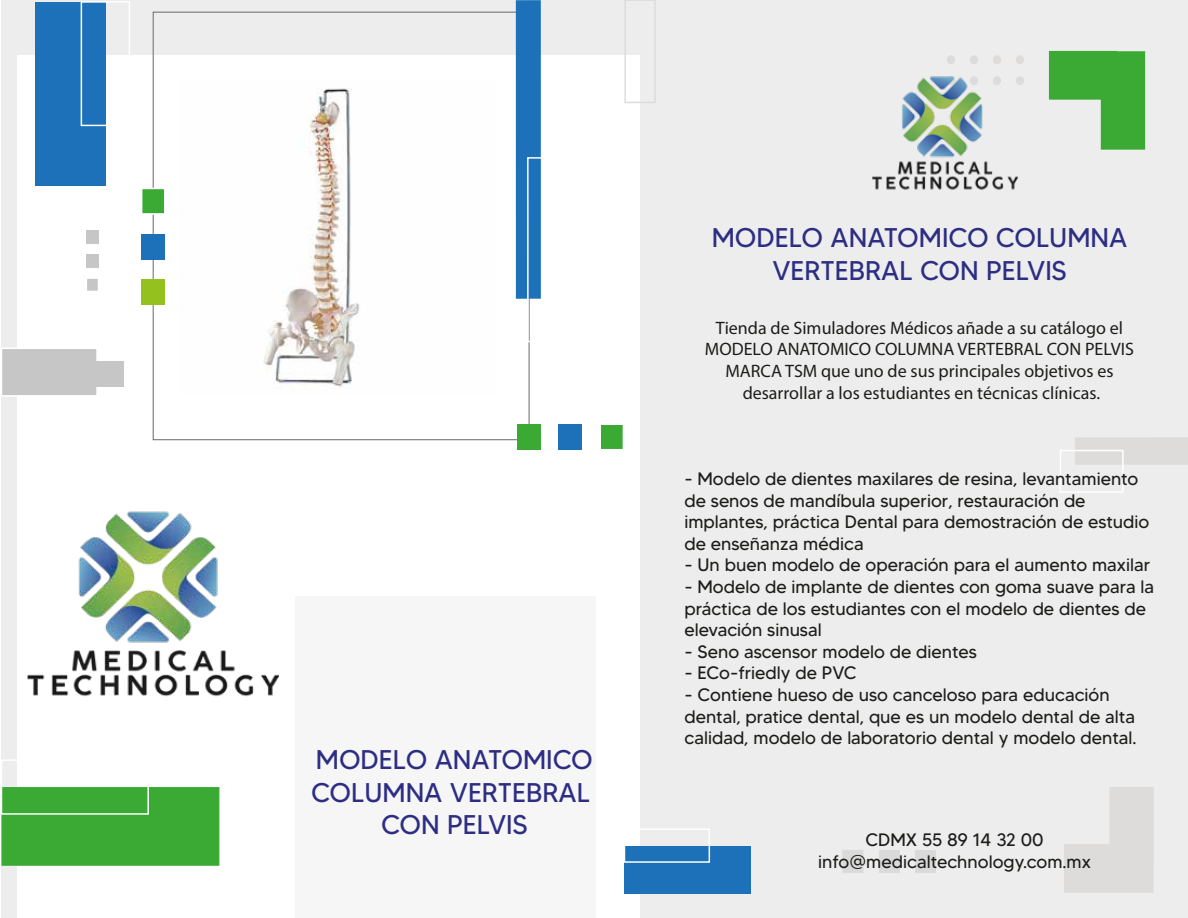
<style>
.page{position:relative;width:1188px;height:918px;background:#fff}
.page>*{position:absolute;margin:0;border:0;box-sizing:border-box;transform-origin:0 0}
.t1{font:27px/32.4px "MADETOMMY";color:#2d2e83;text-align:center}
.t2{font:18px/21.6px "MADETOMMY";color:#1d1d1b}
.t3{font:18px/21.6px "Myriad Pro";color:#1d1d1b;text-align:center}
</style>
<div class="page">
<div style="left:1px;top:0;width:1187px;height:918px;background:#ededed"></div>
<svg style="left:1049px;top:51px;width:96px;height:99px"></svg>
<svg style="left:1064px;top:787px;width:90px;height:106px"></svg>
<div style="left:947px;top:55px;width:8px;height:9px;background:#dedcdb;border-radius:50%"></div>
<div style="left:970px;top:55px;width:8px;height:9px;background:#dedcdb;border-radius:50%"></div>
<div style="left:993px;top:55px;width:8px;height:9px;background:#dedcdb;border-radius:50%"></div>
<div style="left:1016px;top:76px;width:8px;height:9px;background:#dedcdb;border-radius:50%"></div>
<div style="left:1016px;top:55px;width:8px;height:9px;background:#dedcdb;border-radius:50%"></div>
<div style="left:18px;top:55px;width:622px;height:863px;background:#fff"></div>
<div style="left:1px;top:348px;width:97px;height:49px;background:#c6c6c6;border:2px solid #fff"></div>
<div style="left:29px;top:361px;width:95px;height:26px;background:#c6c6c6"></div>
<div style="left:624px;top:0;width:32px;height:103px;border:2px solid #dedcdb"></div>
<div style="left:624px;top:846px;width:126px;height:48px;background:#1d71b8"></div>
<div style="left:624px;top:828px;width:86px;height:35px;border:2px solid #fff"></div>
<div style="left:142px;top:279px;width:23px;height:26px;background:#95c11f"></div>
<div style="left:142px;top:234px;width:23px;height:25px;background:#1d71b8"></div>
<div style="left:141px;top:188px;width:25px;height:27px;background:#3aaa35;border:2px solid #fff"></div>
<div style="left:518px;top:424px;width:23px;height:26px;background:#3aaa35"></div>
<div style="left:559px;top:424px;width:23px;height:26px;background:#1d71b8"></div>
<div style="left:599px;top:423px;width:25px;height:27px;background:#3aaa35;border:2px solid #fff"></div>
<div style="left:516px;top:0;width:25px;height:299px;background:#1d71b8"></div>
<div style="left:527px;top:157px;width:39px;height:185px;border:2px solid #fff"></div>
<div style="left:86px;top:230px;width:13px;height:14px;background:#c6c6c6"></div>
<div style="left:86px;top:254px;width:13px;height:14px;background:#c6c6c6"></div>
<div style="left:86px;top:277px;width:13px;height:15px;background:#c6c6c6;border:2px solid #fff"></div>
<div style="left:35px;top:2px;width:70px;height:183px;background:#1d71b8"></div>
<div style="left:81px;top:1px;width:49px;height:125px;border:2px solid #fff"></div>
<div style="left:1px;top:787px;width:218px;height:79px;background:#3aaa35"></div>
<div style="left:1px;top:759px;width:148px;height:56px;border:2px solid #fff"></div>
<div style="left:915px;top:850px;width:20px;height:23px;background:#dadada"></div>
<div style="left:879px;top:850px;width:20px;height:23px;background:#dadada"></div>
<div style="left:842px;top:850px;width:21px;height:23px;background:#dadada"></div>
<div style="left:295px;top:596px;width:300px;height:322px;background:#f6f6f6"></div>
<div style="left:1075px;top:437px;width:113px;height:28px;background:#dedcdb"></div>
<div style="left:1060px;top:450px;width:64px;height:43px;border:2px solid #fff"></div>
<img style="left:28px;top:511px;width:251px;height:186px">
<img style="left:872px;top:76px;width:146px;height:114px">
<img style="left:263px;top:88px;width:97px;height:300px">
<h1 class="t1" style="left:311px;top:743px;width:283px">MODELO ANATOMICO<br>COLUMNA VERTEBRAL<br>CON PELVIS</h1>
<h1 class="t1" style="left:712px;top:222px;width:417px">MODELO ANATOMICO COLUMNA<br>VERTEBRAL CON PELVIS</h1>
<p class="t3" style="left:705px;top:317px;width:431px">Tienda de Simuladores Médicos añade a su catálogo el MODELO ANATOMICO COLUMNA VERTEBRAL CON PELVIS MARCA TSM que uno de sus principales objetivos es desarrollar a los estudiantes en técnicas clínicas.</p>
<p class="t2" style="left:684px;top:468px;width:467px">- Modelo de dientes maxilares de resina, levantamiento de senos de mandíbula superior, restauración de implantes, práctica Dental para demostración de estudio de enseñanza médica</p>
<p class="t2" style="left:684px;top:554px;width:467px">- Un buen modelo de operación para el aumento maxilar</p>
<p class="t2" style="left:684px;top:576px;width:471px">- Modelo de implante de dientes con goma suave para la práctica de los estudiantes con el modelo de dientes de elevación sinusal</p>
<p class="t2" style="left:684px;top:641px;width:294px">- Seno ascensor modelo de dientes</p>
<p class="t2" style="left:684px;top:662px;width:174px">- ECo-friedly de PVC</p>
<p class="t2" style="left:684px;top:684px;width:454px">- Contiene hueso de uso canceloso para educación dental, pratice dental, que es un modelo dental de alta calidad, modelo de laboratorio dental y modelo dental.</p>
<p class="t2" style="left:818px;top:829px;width:274px;text-align:center">CDMX 55 89 14 32 00 info@medicaltechnology.com.mx</p>
</div>
